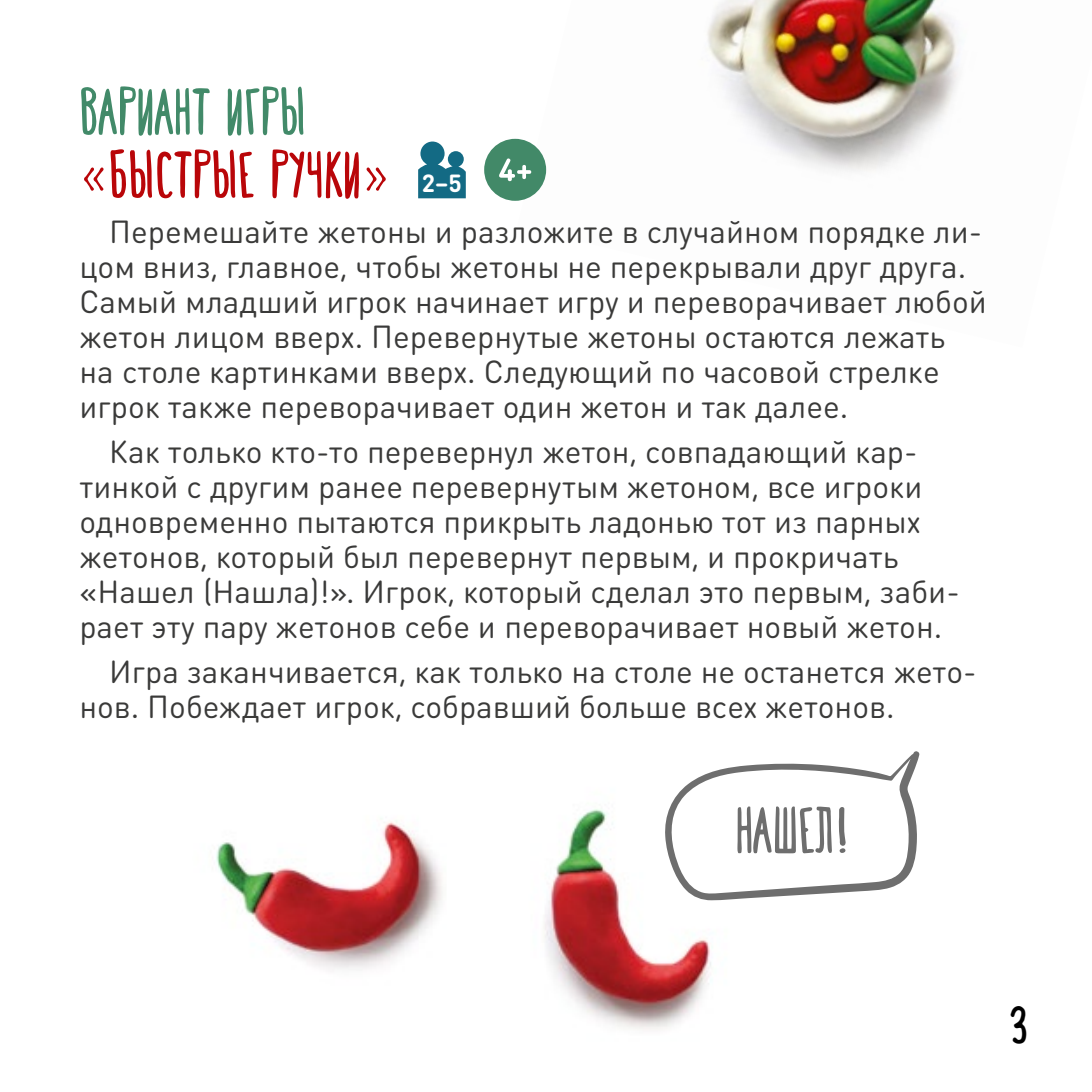
<style>
.page{position:relative;width:1092px;height:1092px;background:#fff}
.page>*{position:absolute;margin:0;border:0;box-sizing:border-box;transform-origin:0 0}
.t1{font:condensed 63px/63px "Happy Fox";letter-spacing:.01em;color:#b90609}
.t2{font:condensed 63px "Happy Fox";letter-spacing:.01em;color:#6e6e6e}
.t3{font:condensed 49px "Happy Fox";color:#000}
.t4{font:31.5px/35px "DIN Round Pro";color:#3a3a39}
.t5{font:700 24.5px "DIN Round Pro";color:#fff}
.s1{color:#428a69}
.s2{font-family:"Pompiere";font-stretch:normal}
</style>
<div class="page">
<img style="left:216px;top:809px;width:505px;height:221px">
<img style="left:517px;top:0;width:441px;height:201px">
<svg style="left:664px;top:751px;width:256px;height:149px"></svg>
<div style="left:484px;top:139px;width:62px;height:62px;background:#428968;border-radius:50%"></div>
<svg style="left:418px;top:141px;width:48px;height:57px"></svg>
<svg style="left:499px;top:158px;width:32px;height:23px"></svg>
<h1 class="t1" style="left:79px;top:77px;width:312px"><span class="s1">Вариант игры </span><span class="s2">«</span>Быстрые ручки<span class="s2">»</span></h1>
<p class="t4" style="left:79px;top:213px;width:908px;text-indent:30px">Перемешайте жетоны и разложите в случайном порядке ли&shy;цом вниз, главное, чтобы жетоны не перекрывали друг друга.<br>Самый младший игрок начинает игру и переворачивает любой жетон лицом вверх. Перевернутые жетоны остаются лежать на столе картинками вверх. Следующий по часовой стрелке игрок также переворачивает один жетон и так далее.</p>
<p class="t4" style="left:79px;top:433px;width:881px;text-indent:30px">Как только кто-то перевернул жетон, совпадающий кар&shy;тинкой с другим ранее перевернутым жетоном, все игроки одновременно пытаются прикрыть ладонью тот из парных жетонов, который был перевернут первым, и прокричать «Нашел (Нашла)!». Игрок, который сделал это первым, заби&shy;рает эту пару жетонов себе и переворачивает новый жетон.</p>
<p class="t4" style="left:79px;top:652px;width:898px;text-indent:30px">Игра заканчивается, как только на столе не останется жето&shy;нов. Побеждает игрок, собравший больше всех жетонов.</p>
<p class="t5" style="left:422px;top:166px;width:41px">2–5</p>
<h1 class="t2" style="left:735px;top:792px;width:114px">НАШЕЛ!</h1>
<h2 class="t3" style="left:1010px;top:996px;width:17px">3</h2>
</div>
